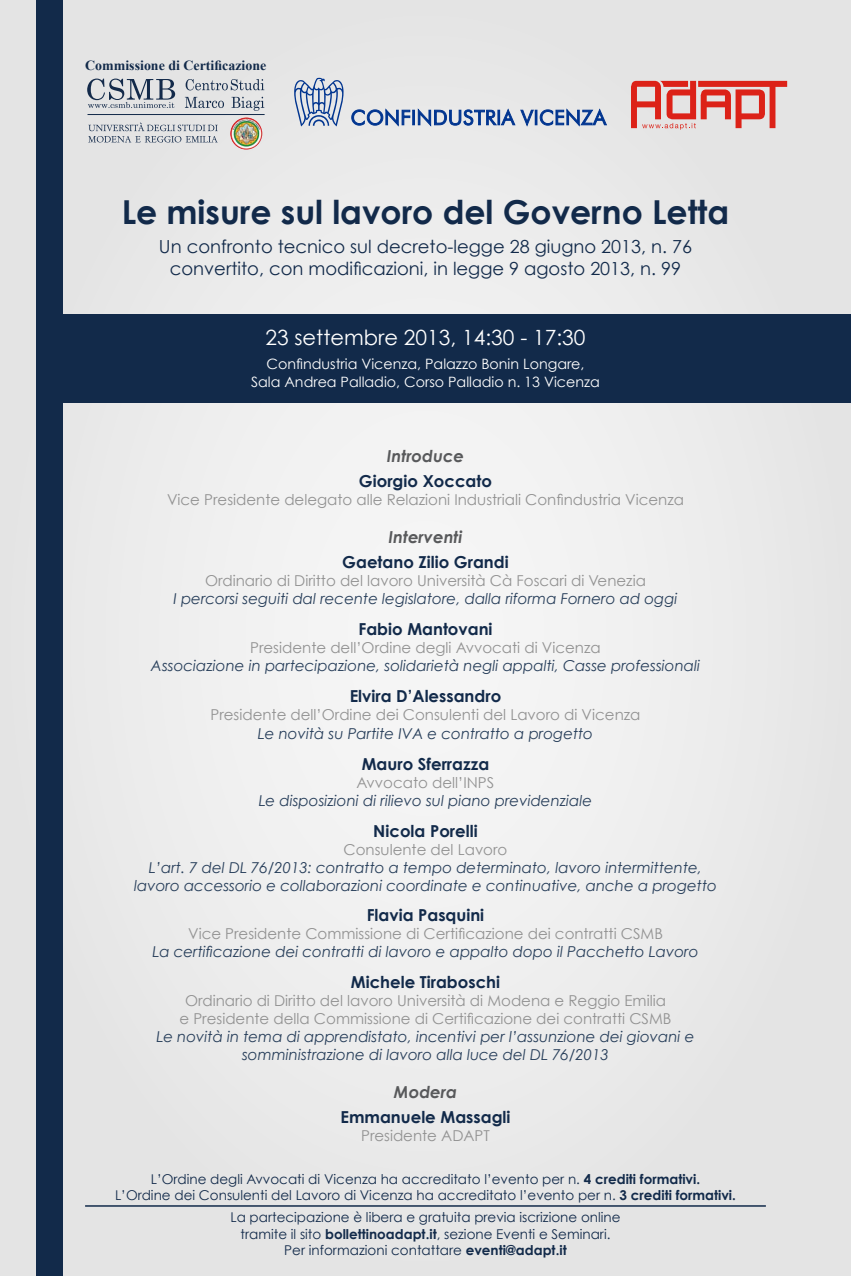
<style>
.page{position:relative;width:851px;height:1276px;background:#fff}
.page>*{position:absolute;margin:0;border:0;box-sizing:border-box;transform-origin:0 0}
.t1{font:700 33px "Century Gothic";color:#122a4a}
.t2{font:21px "Century Gothic";color:#fff}
.t3{font:18px/21.6px "Century Gothic";color:#122a4a;text-align:center}
.t4{font:700 16.5px "Century Gothic";color:#122a4a}
.t5{font:italic 700 16.5px "Century Gothic";color:#58595b}
.t6{font:italic 15px/18px "Century Gothic";color:#273e5a;text-align:center}
.t7{font:15px/18px "Century Gothic";color:#929292;text-align:center}
.t8{font:14.25px/17.1px "Century Gothic";color:#fff;text-align:center}
.t9{font:700 13.95px "Times New Roman";color:#122a4a}
.t10{font:13.5px/16.2px "Century Gothic";color:#122a4a;text-align:center}
.s1{font-weight:700}
</style>
<div class="page">
<div style="left:0;top:0;width:850px;height:1276px;background:#eaeaea"></div>
<div style="left:50px;top:314px;width:800px;height:88px;background:#122a4a"></div>
<div style="left:37px;top:0;width:26px;height:1276px;background:#122a4a"></div>
<svg style="left:631px;top:81px;width:156px;height:49px"></svg>
<svg style="left:351px;top:109px;width:255px;height:17px"></svg>
<svg style="left:294px;top:78px;width:50px;height:48px"></svg>
<svg style="left:185px;top:79px;width:79px;height:11px"></svg>
<svg style="left:185px;top:97px;width:39px;height:11px"></svg>
<svg style="left:231px;top:97px;width:33px;height:14px"></svg>
<hr style="left:87px;top:114px;width:177px;height:1px;background:#132a4a">
<svg style="left:88px;top:123px;width:130px;height:20px"></svg>
<img style="left:230px;top:117px;width:32px;height:33px;border-radius:16px">
<svg style="left:87px;top:79px;width:88px;height:29px"></svg>
<hr style="left:85px;top:1205px;width:680px;height:1px;background:#122a4a">
<p class="t9" style="left:85px;top:56px;width:183px">Commissione di Certificazione</p>
<h1 class="t1" style="left:122px;top:191px;width:609px">Le misure sul lavoro del Governo Letta</h1>
<p class="t3" style="left:159px;top:235px;width:534px">Un confronto tecnico sul decreto-legge 28 giugno 2013, n. 76 convertito, con modificazioni, in legge 9 agosto 2013, n. 99</p>
<h2 class="t2" style="left:265px;top:325px;width:321px">23 settembre 2013, 14:30 - 17:30</h2>
<p class="t8" style="left:251px;top:355px;width:350px">Confindustria Vicenza, Palazzo Bonin Longare,<br>Sala Andrea Palladio, Corso Palladio n. 13 Vicenza</p>
<p class="t5" style="left:387px;top:445px;width:79px">Introduce</p>
<p class="t4" style="left:359px;top:471px;width:134px">Giorgio Xoccato</p>
<p class="t7" style="left:167px;top:491px;width:518px">Vice Presidente delegato alle Relazioni Industriali Confindustria Vicenza</p>
<p class="t5" style="left:388px;top:526px;width:75px">Interventi</p>
<p class="t4" style="left:342px;top:552px;width:168px">Gaetano Zilio Grandi</p>
<p class="t7" style="left:205px;top:572px;width:442px">Ordinario di Diritto del lavoro Università Cà Foscari di Venezia</p>
<p class="t6" style="left:173px;top:590px;width:505px">I percorsi seguiti dal recente legislatore, dalla riforma Fornero ad oggi</p>
<p class="t4" style="left:358px;top:618px;width:135px">Fabio Mantovani</p>
<p class="t7" style="left:250px;top:638px;width:352px">Presidente dell’Ordine degli Avvocati di Vicenza</p>
<p class="t6" style="left:151px;top:656px;width:550px">Associazione in partecipazione, solidarietà negli appalti, Casse professionali</p>
<p class="t4" style="left:349px;top:685px;width:153px">Elvira D’Alessandro</p>
<p class="t7" style="left:210px;top:705px;width:431px">Presidente dell’Ordine dei Consulenti del Lavoro di Vicenza</p>
<p class="t6" style="left:258px;top:725px;width:336px">Le novità su Partite IVA e contratto a progetto</p>
<p class="t4" style="left:362px;top:753px;width:129px">Mauro Sferrazza</p>
<p class="t7" style="left:356px;top:773px;width:139px">Avvocato dell’INPS</p>
<p class="t6" style="left:259px;top:791px;width:335px">Le disposizioni di rilievo sul piano previdenziale</p>
<p class="t4" style="left:373px;top:820px;width:106px">Nicola Porelli</p>
<p class="t7" style="left:343px;top:840px;width:165px">Consulente del Lavoro</p>
<p class="t6" style="left:134px;top:858px;width:584px">L’art. 7 del DL 76/2013: contratto a tempo determinato, lavoro intermittente, lavoro accessorio e collaborazioni coordinate e continuative, anche a progetto</p>
<p class="t4" style="left:366px;top:905px;width:119px">Flavia Pasquini</p>
<p class="t7" style="left:188px;top:924px;width:476px">Vice Presidente Commissione di Certificazione dei contratti CSMB</p>
<p class="t6" style="left:152px;top:942px;width:547px">La certificazione dei contratti di lavoro e appalto dopo il Pacchetto Lavoro</p>
<p class="t4" style="left:351px;top:971px;width:151px">Michele Tiraboschi</p>
<p class="t7" style="left:179px;top:991px;width:493px">Ordinario di Diritto del lavoro Università di Modena e Reggio Emilia e Presidente della Commissione di Certificazione dei contratti CSMB</p>
<p class="t6" style="left:156px;top:1027px;width:539px">Le novità in tema di apprendistato, incentivi per l’assunzione dei giovani e somministrazione di lavoro alla luce del DL 76/2013</p>
<p class="t5" style="left:394px;top:1081px;width:65px">Modera</p>
<p class="t4" style="left:340px;top:1106px;width:171px">Emmanuele Massagli</p>
<p class="t7" style="left:361px;top:1126px;width:130px">Presidente ADAPT</p>
<p class="t10" style="left:115px;top:1170px;width:622px">L’Ordine degli Avvocati di Vicenza ha accreditato l’evento per n. <span class="s1">4 crediti formativi.<br></span>L’Ordine dei Consulenti del Lavoro di Vicenza ha accreditato l’evento per n. <span class="s1">3 crediti formativi.</span></p>
<p class="t10" style="left:230px;top:1209px;width:391px">La partecipazione è libera e gratuita previa iscrizione online tramite il sito <span class="s1">bollettinoadapt.it</span>, sezione Eventi e Seminari.<br>Per informazioni contattare <span class="s1">eventi@adapt.it</span></p>
</div>
